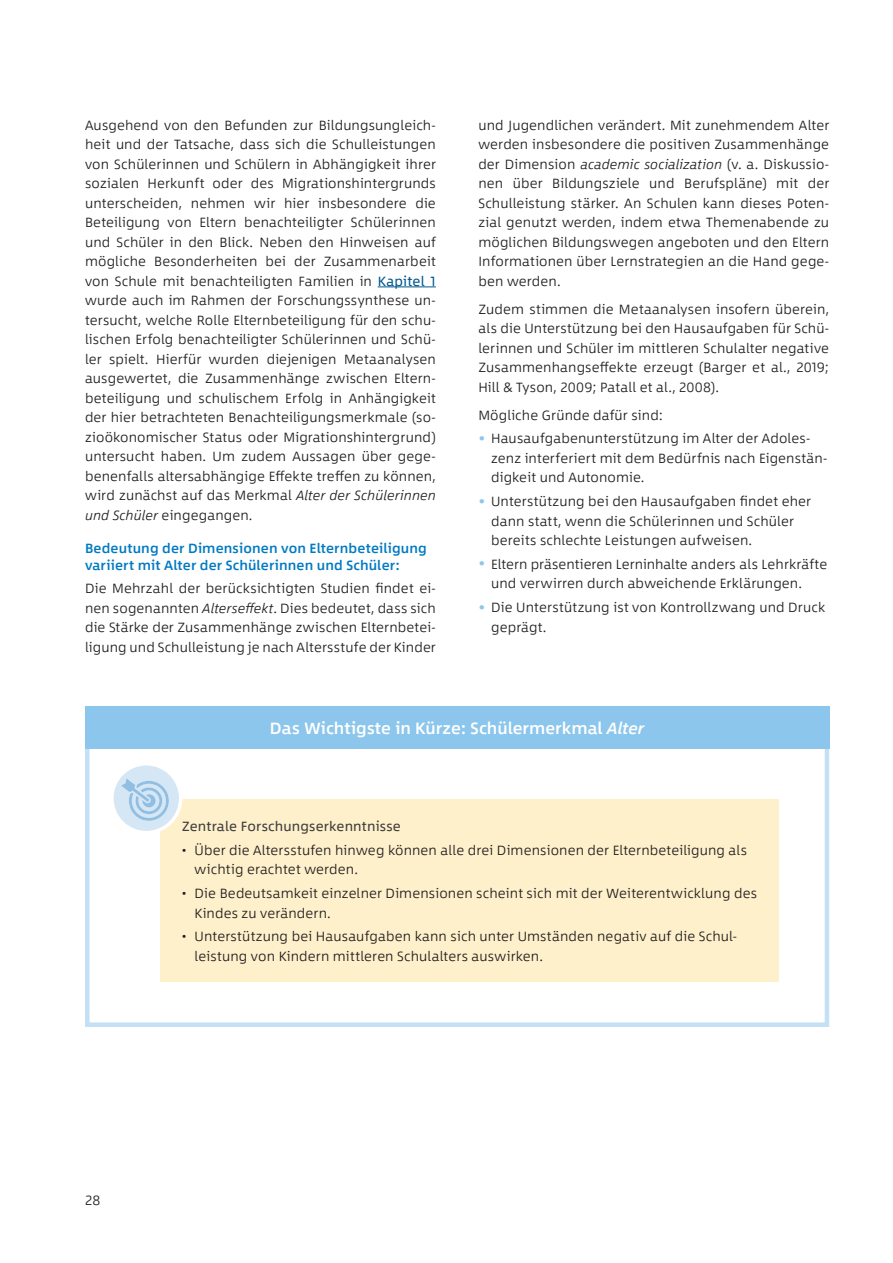
<style>
.page{position:relative;width:893px;height:1263px;background:#fff}
.page>*{position:absolute;margin:0;border:0;box-sizing:border-box;transform-origin:0 0}
.Zwischenüberschrift{font:500 16.5px "Between 1";letter-spacing:.005em;color:#fff}
.fließtext_schwarz{font:300 13.5px/19.5px "Between 1";letter-spacing:.01em;color:#231f20;text-align:justify}
.AUFZÄHLUNG{font:300 13.5px/19.5px "Between 1";letter-spacing:.01em;color:#231f20}
.Zwischenüberschrift-2{font:500 13.5px/16.5px "Between 1";letter-spacing:.01em;color:#007ac2}
.AUFZÄHLUNG-2{font:13.5px "Between 1";letter-spacing:.015em;color:#3e3e3f}
.s1{font-weight:400;color:#00588e}
.s2{font-style:italic}
.s3{font-size:19.5px;color:#8cc6ec}
</style>
<div class="page">
<hr style="left:378px;top:287px;width:58px;height:1px;background:#00588e">
<div style="left:85px;top:706px;width:744px;height:321px;border:4px solid #c3e0f4"></div>
<div style="left:85px;top:706px;width:744px;height:42px;background:#8cc6ec"></div>
<div style="left:161px;top:799px;width:618px;height:183px;background:#fef0ca"></div>
<div style="left:110px;top:762px;width:72px;height:72px;background:#fff;border-radius:50%"></div>
<svg style="left:114px;top:765px;width:65px;height:66px"></svg>
<p class="fließtext_schwarz" style="left:85px;top:115px;width:352px">Ausgehend von den Befunden zur Bildungsungleich&shy;heit und der Tatsache, dass sich die Schulleistungen von Schülerinnen und Schülern in Abhängigkeit ihrer sozialen Herkunft oder des Migrationshintergrunds unterscheiden, nehmen wir hier insbesondere die Beteiligung von Eltern benachteiligter Schülerinnen und Schüler in den Blick. Neben den Hinweisen auf mögliche Besonderheiten bei der Zusammenarbeit von Schule mit benachteiligten Familien in <span class="s1">Kapitel 1 </span>wurde auch im Rahmen der Forschungssynthese un&shy;tersucht, welche Rolle Elternbeteiligung für den schu&shy;lischen Erfolg benachteiligter Schülerinnen und Schü&shy;ler spielt. Hierfür wurden diejenigen Metaanalysen ausgewertet, die Zusammenhänge zwischen Eltern&shy;beteiligung und schulischem Erfolg in Anhängigkeit der hier betrachteten Benachteiligungsmerkmale (so&shy;zioökonomischer Status oder Migrationshintergrund) untersucht haben. Um zudem Aussagen über gege&shy;benenfalls altersabhängige Effekte treffen zu können, wird zunächst auf das Merkmal <span class="s2">Alter der Schülerinnen und Schüler</span> eingegangen.</p>
<p class="Zwischenüberschrift-2" style="left:85px;top:540px;width:343px">Bedeutung der Dimensionen von Elternbeteiligung variiert mit Alter der Schülerinnen und Schüler:</p>
<p class="fließtext_schwarz" style="left:85px;top:579px;width:352px">Die Mehrzahl der berücksichtigten Studien findet ei&shy;nen sogenannten <span class="s2">Alterseffekt</span>. Dies bedeutet, dass sich die Stärke der Zusammenhänge zwischen Elternbetei&shy;ligung und Schulleistung je nach Altersstufe der Kinder</p>
<p class="fließtext_schwarz" style="left:478px;top:115px;width:352px">und Jugendlichen verändert. Mit zunehmendem Alter werden insbesondere die positiven Zusammenhänge der Dimension <span class="s2">academic socialization</span> (v. a. Diskussio&shy;nen über Bildungsziele und Berufspläne) mit der Schulleistung stärker. An Schulen kann dieses Poten&shy;zial genutzt werden, indem etwa Themenabende zu möglichen Bildungswegen angeboten und den Eltern Informationen über Lernstrategien an die Hand gege&shy;ben werden.</p>
<p class="fließtext_schwarz" style="left:478px;top:299px;width:352px">Zudem stimmen die Metaanalysen insofern überein, als die Unterstützung bei den Hausaufgaben für Schü&shy;lerinnen und Schüler im mittleren Schulalter negative Zusammenhangseffekte erzeugt (Barger et al., 2019; Hill &amp; Tyson, 2009; Patall et al., 2008).</p>
<p class="fließtext_schwarz" style="left:478px;top:405px;width:186px">Mögliche Gründe dafür sind:</p>
<p class="AUFZÄHLUNG" style="left:491px;top:429px;width:338px;text-indent:-13px"><span class="s3">•</span> Hausaufgabenunterstützung im Alter der Adoles&shy;zenz interferiert mit dem Bedürfnis nach Eigenstän&shy;digkeit und Autonomie.</p>
<p class="AUFZÄHLUNG" style="left:491px;top:491px;width:321px;text-indent:-13px"><span class="s3">•</span> Unterstützung bei den Hausaufgaben findet eher dann statt, wenn die Schülerinnen und Schüler bereits schlechte Leistungen aufweisen.</p>
<p class="AUFZÄHLUNG" style="left:491px;top:554px;width:338px;text-indent:-13px"><span class="s3">•</span> Eltern präsentieren Lerninhalte anders als Lehrkräfte und verwirren durch abweichende Erklärungen.</p>
<p class="AUFZÄHLUNG" style="left:491px;top:597px;width:336px;text-indent:-13px"><span class="s3">•</span> Die Unterstützung ist von Kontrollzwang und Druck geprägt.</p>
<p class="Zwischenüberschrift" style="left:270px;top:718px;width:376px">Das Wichtigste in Kürze: Schülermerkmal <span class="s2">Alter</span></p>
<p class="AUFZÄHLUNG-2" style="left:182px;top:818px;width:221px">Zentrale Forschungserkenntnisse</p>
<p class="AUFZÄHLUNG" style="left:195px;top:840px;width:554px;text-indent:-13px">• Über die Altersstufen hinweg können alle drei Dimensionen der Elternbeteiligung als wichtig erachtet werden.</p>
<p class="AUFZÄHLUNG" style="left:195px;top:883px;width:564px;text-indent:-13px">• Die Bedeutsamkeit einzelner Dimensionen scheint sich mit der Weiterentwicklung des<br>Kindes zu verändern.</p>
<p class="AUFZÄHLUNG" style="left:195px;top:927px;width:544px;text-indent:-13px">• Unterstützung bei Hausaufgaben kann sich unter Umständen negativ auf die Schul&shy;leistung von Kindern mittleren Schulalters auswirken.</p>
<p class="fließtext_schwarz" style="left:85px;top:1191px;width:17px">28</p>
</div>
